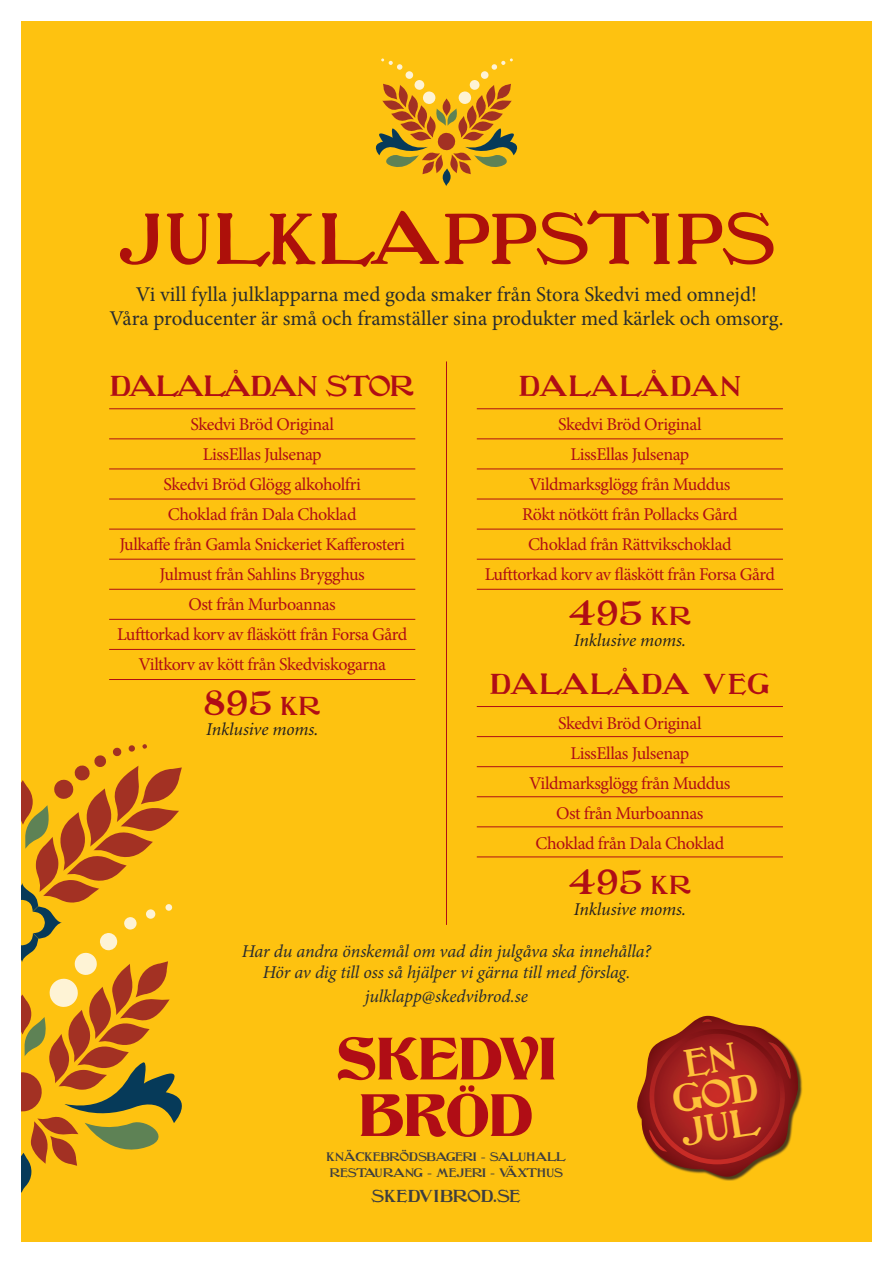
<style>
.page{position:relative;width:893px;height:1263px;background:#fff}
.page>*{position:absolute;margin:0;border:0;box-sizing:border-box;transform-origin:0 0}
.t1{font:75px "Ozs Wizard Scarecrow";letter-spacing:.025em;color:#ad100a}
.t2{font:40.35px/33.8px "Ozs Wizard Scarecrow";color:#fec139;text-align:center}
.t3{font:36px "Ozs Wizard Scarecrow";letter-spacing:.05em;color:#b00d15}
.t4{font:30px "Ozs Wizard Scarecrow";letter-spacing:-.045em;color:#b00d15}
.t5{font:30px "Ozs Wizard Scarecrow";letter-spacing:.05em;color:#b00d15}
.t6{font:30px "Ozs Wizard Scarecrow";letter-spacing:.02em;color:#b00d15}
.t7{font:21px/24px "Minion Pro";color:#292c2f;text-align:center}
.t8{font:18px "Minion Pro";letter-spacing:-.025em;color:#b00d15}
.t9{font:italic 18px/21px "Minion Pro";letter-spacing:-.01em;color:#292c2f;text-align:center}
.t10{font:italic 18px "Minion";color:#231f20}
.t11{font:18px "Ozs Wizard Scarecrow";letter-spacing:.025em;color:#3e3e3f}
.t12{font:12.75px "Ozs Wizard Scarecrow";letter-spacing:.005em;color:#3e3e3f}
.s1{font-size:27px}
</style>
<div class="page">
<div style="left:21px;top:21px;width:851px;height:1221px;background:#fec210"></div>
<svg style="left:338px;top:1036px;width:217px;height:101px"></svg>
<svg style="left:414px;top:80px;width:11px;height:10px"></svg>
<div style="left:405px;top:71px;width:8px;height:8px;background:#fef3d5;border-radius:50%"></div>
<svg style="left:381px;top:58px;width:22px;height:12px"></svg>
<svg style="left:469px;top:80px;width:11px;height:10px"></svg>
<div style="left:481px;top:71px;width:8px;height:8px;background:#fef3d5;border-radius:50%"></div>
<svg style="left:491px;top:58px;width:22px;height:12px"></svg>
<svg style="left:376px;top:84px;width:141px;height:102px"></svg>
<hr style="left:446px;top:361px;width:1px;height:564px;background:#b00d15">
<svg style="left:21px;top:744px;width:161px;height:449px"></svg>
<hr style="left:109px;top:408px;width:306px;height:1px;background:#b00d15">
<hr style="left:109px;top:439px;width:306px;height:1px;background:#b00d15">
<hr style="left:109px;top:469px;width:306px;height:1px;background:#b00d15">
<hr style="left:109px;top:499px;width:306px;height:1px;background:#b00d15">
<hr style="left:109px;top:529px;width:306px;height:1px;background:#b00d15">
<hr style="left:109px;top:559px;width:306px;height:1px;background:#b00d15">
<hr style="left:109px;top:589px;width:306px;height:1px;background:#b00d15">
<div style="left:638px;top:1016px;width:164px;height:165px;background:#231f20;opacity:.8"></div>
<svg style="left:637px;top:1016px;width:161px;height:161px"></svg>
<hr style="left:109px;top:619px;width:306px;height:1px;background:#b00d15">
<hr style="left:109px;top:649px;width:306px;height:1px;background:#b00d15">
<hr style="left:109px;top:679px;width:306px;height:1px;background:#b00d15">
<hr style="left:477px;top:408px;width:306px;height:1px;background:#b00d15">
<hr style="left:477px;top:439px;width:306px;height:1px;background:#b00d15">
<hr style="left:477px;top:469px;width:306px;height:1px;background:#b00d15">
<hr style="left:477px;top:499px;width:306px;height:1px;background:#b00d15">
<hr style="left:477px;top:529px;width:306px;height:1px;background:#b00d15">
<hr style="left:477px;top:559px;width:306px;height:1px;background:#b00d15">
<hr style="left:477px;top:589px;width:306px;height:1px;background:#b00d15">
<hr style="left:477px;top:706px;width:306px;height:1px;background:#b00d15">
<hr style="left:477px;top:736px;width:306px;height:1px;background:#b00d15">
<hr style="left:477px;top:766px;width:306px;height:1px;background:#b00d15">
<hr style="left:477px;top:796px;width:306px;height:1px;background:#b00d15">
<hr style="left:477px;top:826px;width:306px;height:1px;background:#b00d15">
<hr style="left:477px;top:857px;width:306px;height:1px;background:#b00d15">
<p class="t1" style="left:119px;top:196px;width:656px">JULKLAPPSTIPS</p>
<p class="t7" style="left:110px;top:283px;width:675px">Vi vill fylla julklapparna med goda smaker från Stora Skedvi med omnejd!<br>Våra producenter är små och framställer sina produkter med kärlek och omsorg.</p>
<p class="t6" style="left:519px;top:369px;width:223px">DALALÅDAN</p>
<p class="t8" style="left:558px;top:412px;width:145px">Skedvi Bröd Original</p>
<p class="t8" style="left:570px;top:442px;width:120px">LissEllas Julsenap</p>
<p class="t8" style="left:529px;top:472px;width:203px">Vildmarksglögg från Muddus</p>
<p class="t8" style="left:522px;top:502px;width:217px">Rökt nötkött från Pollacks Gård</p>
<p class="t8" style="left:528px;top:532px;width:205px">Choklad från Rättvikschoklad</p>
<p class="t8" style="left:485px;top:562px;width:292px">Lufttorkad korv av fläskött från Forsa Gård</p>
<p class="t3" style="left:569px;top:593px;width:123px">495 <span class="s1">KR</span></p>
<p class="t10" style="left:574px;top:632px;width:114px">Inklusive moms.</p>
<p class="t5" style="left:490px;top:667px;width:281px">DALALÅDA VEG</p>
<p class="t8" style="left:558px;top:711px;width:145px">Skedvi Bröd Original</p>
<p class="t8" style="left:570px;top:741px;width:120px">LissEllas Julsenap</p>
<p class="t8" style="left:529px;top:771px;width:203px">Vildmarksglögg från Muddus</p>
<p class="t8" style="left:556px;top:801px;width:149px">Ost från Murboannas</p>
<p class="t8" style="left:536px;top:831px;width:190px">Choklad från Dala Choklad</p>
<p class="t3" style="left:569px;top:861px;width:123px">495 <span class="s1">KR</span></p>
<p class="t10" style="left:574px;top:900px;width:114px">Inklusive moms.</p>
<p class="t4" style="left:111px;top:369px;width:305px">DALALÅDAN STOR</p>
<p class="t8" style="left:190px;top:412px;width:145px">Skedvi Bröd Original</p>
<p class="t8" style="left:203px;top:442px;width:120px">LissEllas Julsenap</p>
<p class="t8" style="left:163px;top:472px;width:199px">Skedvi Bröd Glögg alkoholfri</p>
<p class="t8" style="left:168px;top:502px;width:190px">Choklad från Dala Choklad</p>
<p class="t8" style="left:119px;top:532px;width:287px">Julkaffe från Gamla Snickeriet Kafferosteri</p>
<p class="t8" style="left:160px;top:562px;width:207px">Julmust från Sahlins Brygghus</p>
<p class="t8" style="left:189px;top:592px;width:149px">Ost från Murboannas</p>
<p class="t8" style="left:117px;top:622px;width:292px">Lufttorkad korv av fläskött från Forsa Gård</p>
<p class="t8" style="left:139px;top:652px;width:249px">Viltkorv av kött från Skedviskogarna</p>
<p class="t3" style="left:204px;top:683px;width:118px">895 <span class="s1">KR</span></p>
<p class="t10" style="left:206px;top:720px;width:114px">Inklusive moms.</p>
<p class="t9" style="left:242px;top:941px;width:411px">Har du andra önskemål om vad din julgåva ska innehålla?<br>Hör av dig till oss så hjälper vi gärna till med förslag.</p>
<p class="t9" style="left:365px;top:986px;width:165px">julklapp@skedvibrod.se</p>
<p class="t12" style="left:327px;top:1150px;width:241px">KNÄCKEBRÖDSBAGERI - SALUHALL</p>
<p class="t12" style="left:330px;top:1166px;width:234px">RESTAURANG - MEJERI - VÄXTHUS</p>
<p class="t11" style="left:372px;top:1186px;width:150px">SKEDVIBROD.SE</p>
<p class="t2" style="left:666px;top:1053px;width:86px;rotate:-9deg">EN<br>GOD<br>JUL</p>
</div>
